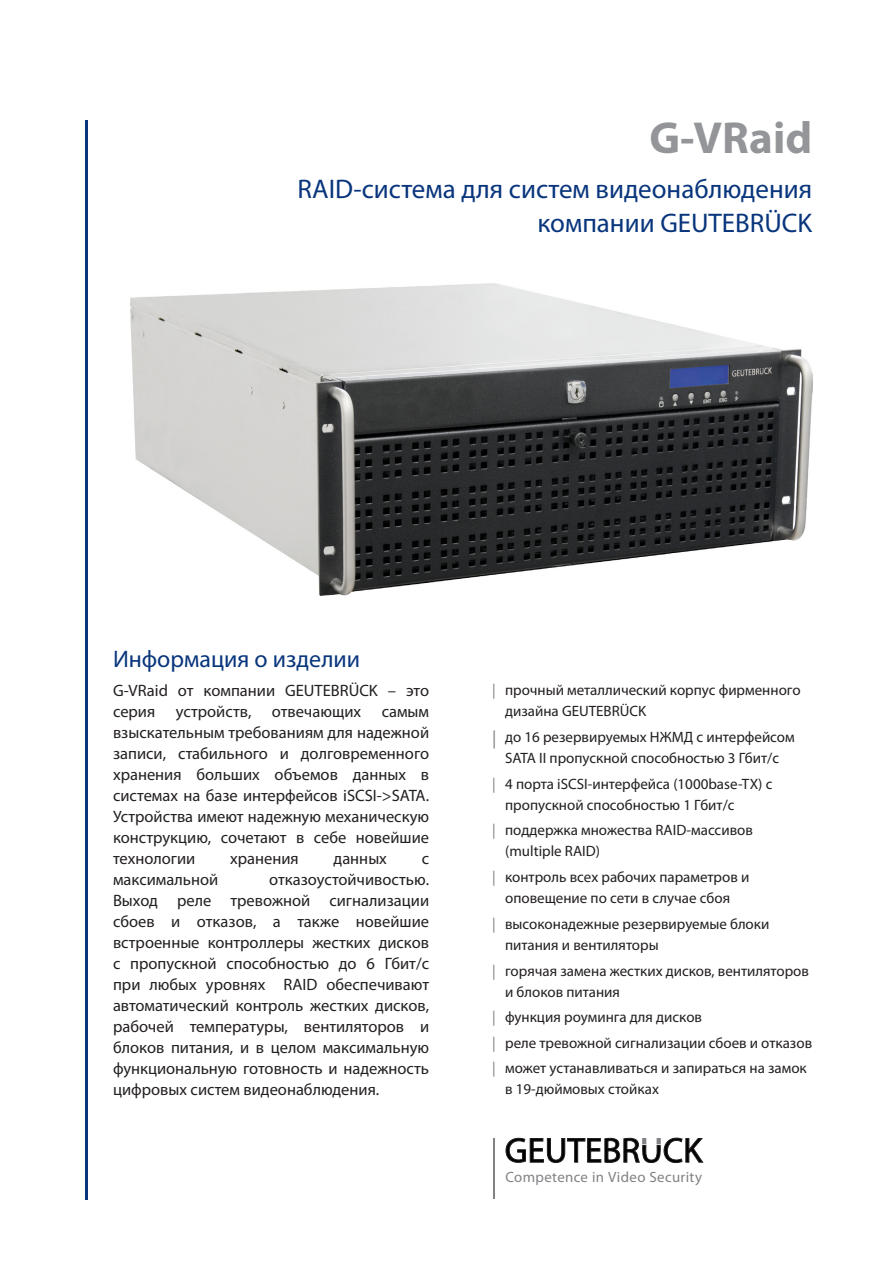
<style>
.page{position:relative;width:893px;height:1263px;background:#fff}
.page>*{position:absolute;margin:0;border:0;box-sizing:border-box;transform-origin:0 0}
.t1{font:700 45px "Myriad Pro";color:#939598}
.t2{font:27px/34.5px "Myriad Pro";color:#08357c;text-align:right}
.Standard_Arial{font:24px "Myriad Pro";color:#08357c}
.t3{font:18px "Myriad Pro";color:#808285}
.Standard_Arial-2{font:16.5px/21px "Myriad Pro";color:#231f20;text-align:justify}
.t4{font:15px/21px "Myriad Pro";color:#231f20}
.t5{font:15px "Myriad Pro";color:#808285}
.t6{font:14.85px "Myriad Pro";letter-spacing:.025em;color:#808285}
</style>
<div class="page">
<svg style="left:506px;top:1137px;width:197px;height:27px"></svg>
<hr style="left:494px;top:1138px;width:1px;height:61px;background:#808285">
<hr style="left:85px;top:120px;width:2px;height:1079px;background:#08357c">
<img style="left:130px;top:284px;width:682px;height:311px">
<p class="t1" style="left:649px;top:108px;width:164px">G-VRaid</p>
<p class="t2" style="left:297px;top:171px;width:516px">RAID-система для систем видеонаблюдения компании GEUTEBRÜCK</p>
<p class="Standard_Arial" style="left:113px;top:644px;width:249px">Информация о изделии</p>
<p class="Standard_Arial-2" style="left:113px;top:679px;width:318px">G-VRaid от компании GEUTEBRÜCK – это серия устройств, отвечающих самым взыскательным требованиям для надежной записи, стабильного и долговременного хранения больших объемов данных в системах на базе интерфейсов iSCSI-&gt;SATA.<br>Устройства имеют надежную механическую конструкцию, сочетают в себе новейшие технологии</p>
<p class="Standard_Arial-2" style="left:230px;top:847px;width:70px">хранения</p>
<p class="Standard_Arial-2" style="left:334px;top:847px;width:55px">данных</p>
<p class="Standard_Arial-2" style="left:422px;top:847px;width:9px">с</p>
<p class="Standard_Arial-2" style="left:113px;top:868px;width:318px;text-indent:156px">отказоустойчивостью.<br>Выход реле тревожной сигнализации сбоев и отказов, а также новейшие встроенные контроллеры жестких дисков с пропускной способностью до 6 Гбит/с при любых уровнях RAID обеспечивают автоматический контроль жестких дисков, рабочей температуры, вентиляторов и блоков питания, и в целом максимальную функциональную готовность и надежность цифровых систем видеонаблюдения.</p>
<p class="Standard_Arial-2" style="left:113px;top:868px;width:107px">максимальной</p>
<p class="t5" style="left:492px;top:681px;width:5px">|</p>
<p class="t4" style="left:505px;top:679px;width:297px">прочный металлический корпус фирменного дизайна GEUTEBRÜCK</p>
<p class="t3" style="left:492px;top:727px;width:6px">|</p>
<p class="t4" style="left:505px;top:726px;width:291px">до 16 резервируемых НЖМД с интерфейсом<br>SATA II пропускной способностью 3 Гбит/с</p>
<p class="t5" style="left:492px;top:774px;width:5px">|</p>
<p class="t4" style="left:505px;top:773px;width:269px">4 порта iSCSI-интерфейса (1000base-TX) с пропускной способностью 1 Гбит/с</p>
<p class="t5" style="left:492px;top:821px;width:5px">|</p>
<p class="t4" style="left:505px;top:819px;width:249px">поддержка множества RAID-массивов (multiple RAID)</p>
<p class="t5" style="left:492px;top:868px;width:5px">|</p>
<p class="t4" style="left:505px;top:866px;width:246px">контроль всех рабочих параметров и оповещение по сети в случае сбоя</p>
<p class="t5" style="left:492px;top:914px;width:5px">|</p>
<p class="t4" style="left:505px;top:913px;width:266px">высоконадежные резервируемые блоки питания и вентиляторы</p>
<p class="t5" style="left:492px;top:961px;width:5px">|</p>
<p class="t4" style="left:505px;top:960px;width:305px">горячая замена жестких дисков, вентиляторов и блоков питания</p>
<p class="t5" style="left:492px;top:1008px;width:5px">|</p>
<p class="t4" style="left:505px;top:1007px;width:198px">функция роуминга для дисков</p>
<p class="t5" style="left:492px;top:1034px;width:5px">|</p>
<p class="t4" style="left:505px;top:1032px;width:309px">реле тревожной сигнализации сбоев и отказов</p>
<p class="t5" style="left:492px;top:1059px;width:5px">|</p>
<p class="t4" style="left:505px;top:1058px;width:303px">может устанавливаться и запираться на замок в 19-дюймовых стойках</p>
<p class="t6" style="left:505px;top:1168px;width:198px">Competence in Video Security</p>
</div>
